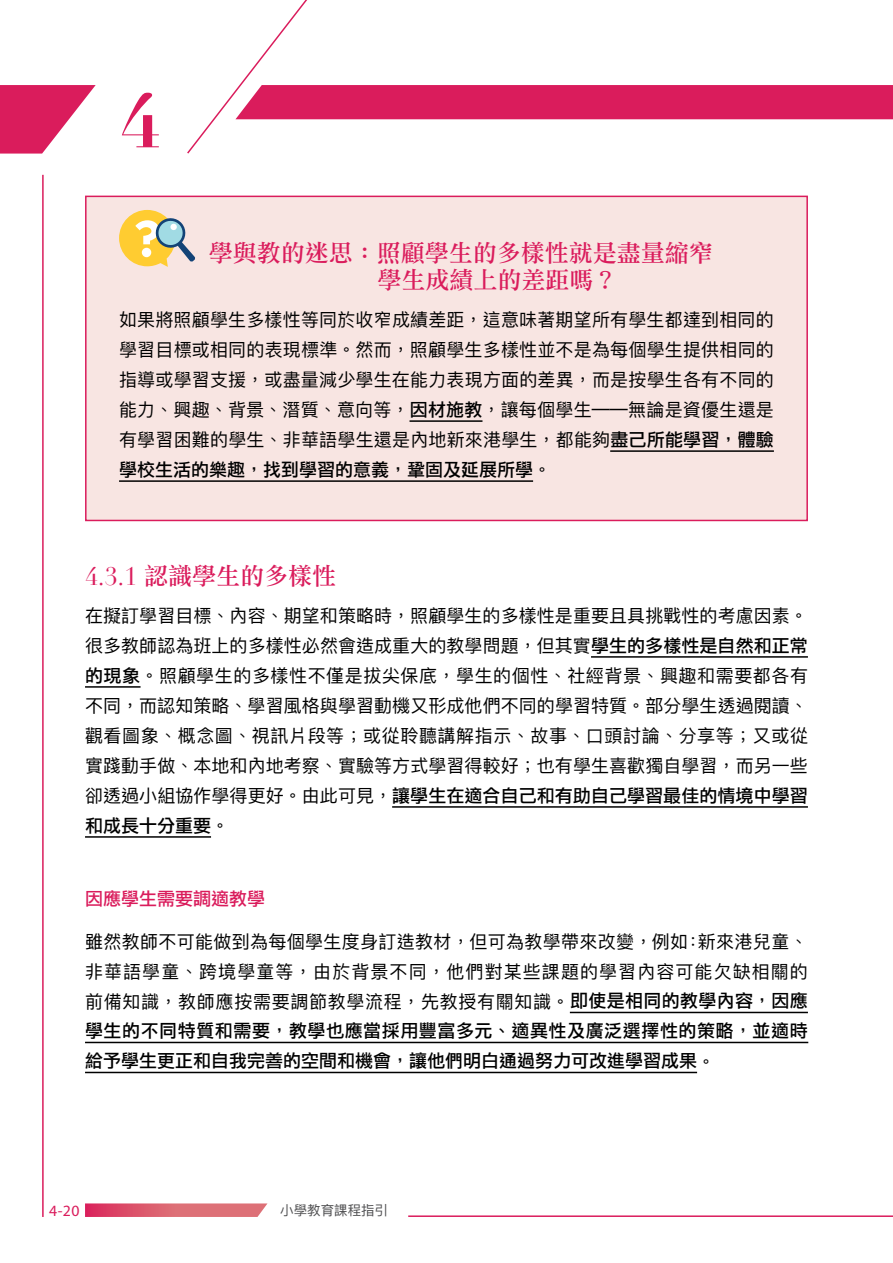
<style>
.page{position:relative;width:893px;height:1263px;background:#fff}
.page>*{position:absolute;margin:0;border:0;box-sizing:border-box;transform-origin:0 0}
.t1{font:700 75px "Didot LT Std";color:#da1c5c}
.標題2{font:24px "DF Li Song W5 WIN BF";color:#da1c5c}
.內文-列點段_1{font:18px/29.8px "Ping Fang HK Regular";letter-spacing:.035em;color:#000;text-align:justify}
.內文-列點_1{font:18px/29.8px "Ping Fang HK Regular";letter-spacing:.01em;color:#000;text-align:justify}
.內文-列點段_1-2{font:18px "DF Li Hei Md WIN BF";color:#da1c5c}
.t2{font:15.75px "Myriad Pro";color:#da1c5c}
.t3{font:13.5px "Ping Fang HK Regular";color:#4d4d4f}
.s1{font-family:"DF Li Hei Md WIN BF"}
.s2{font-family:"Didot";font-size:24.75px}
</style>
<div class="page">
<div style="left:85px;top:196px;width:723px;height:325px;background:#f8e5e2;border:2px solid #da1c5c"></div>
<hr style="left:42px;top:175px;width:2px;height:1042px;background:#da1c5c">
<hr style="left:408px;top:1215px;width:485px;height:2px;background:#da1c5c">
<svg style="left:0;top:85px;width:96px;height:69px"></svg>
<svg style="left:187px;top:0;width:706px;height:154px"></svg>
<svg style="left:85px;top:1203px;width:182px;height:14px;background:#de6778"></svg>
<hr style="left:409px;top:420px;width:73px;height:2px;background:#000">
<hr style="left:610px;top:450px;width:164px;height:2px;background:#000">
<hr style="left:119px;top:480px;width:414px;height:2px;background:#000">
<svg style="left:119px;top:210px;width:76px;height:57px"></svg>
<hr style="left:591px;top:656px;width:217px;height:2px;background:#000">
<hr style="left:85px;top:686px;width:56px;height:2px;background:#000">
<hr style="left:392px;top:806px;width:416px;height:2px;background:#000">
<hr style="left:85px;top:836px;width:126px;height:2px;background:#000">
<hr style="left:570px;top:1012px;width:238px;height:1px;background:#000">
<hr style="left:85px;top:1042px;width:723px;height:1px;background:#000">
<hr style="left:85px;top:1072px;width:612px;height:1px;background:#000">
<h1 class="t1" style="left:119px;top:75px;width:43px">4</h1>
<p class="標題2" style="left:209px;top:241px;width:505px">學與教的迷思：照顧學生的多樣性就是盡量縮窄</p>
<p class="標題2" style="left:378px;top:268px;width:241px">學生成績上的差距嗎？</p>
<p class="內文-列點_1" style="left:119px;top:305px;width:656px">如果將照顧學生多樣性等同於收窄成績差距，這意味著期望所有學生都達到相同的學習目標或相同的表現標準。然而，照顧學生多樣性並不是為每個學生提供相同的指導或學習支援，或盡量減少學生在能力表現方面的差異，而是按學生各有不同的能力、興趣、背景、潛質、意向等，<span class="s1">因材施教</span>，讓每個學生――無論是資優生還是有學習困難的學生、非華語學生還是內地新來港學生，都能夠<span class="s1">盡己所能學習，體驗學校生活的樂趣，找到學習的意義，鞏固及延展所學</span>。</p>
<p class="標題2" style="left:85px;top:564px;width:253px"><span class="s2">4.3.1</span> 認識學生的多樣性</p>
<p class="內文-列點段_1" style="left:85px;top:601px;width:725px">在擬訂學習目標、內容、期望和策略時，照顧學生的多樣性是重要且具挑戰性的考慮因素。很多教師認為班上的多樣性必然會造成重大的教學問題，但其實<span class="s1">學生的多樣性是自然和正常的現象</span>。照顧學生的多樣性不僅是拔尖保底，學生的個性、社經背景、興趣和需要都各有不同，而認知策略、學習風格與學習動機又形成他們不同的學習特質。部分學生透過閱讀、觀看圖象、概念圖、視訊片段等；或從聆聽講解指示、故事、口頭討論、分享等；又或從實踐動手做、本地和內地考察、實驗等方式學習得較好；也有學生喜歡獨自學習，而另一些卻透過小組協作學得更好。由此可見，<span class="s1">讓學生在適合自己和有助自己學習最佳的情境中學習和成長十分重要</span>。</p>
<p class="內文-列點段_1-2" style="left:85px;top:889px;width:181px">因應學生需要調適教學</p>
<p class="內文-列點段_1" style="left:85px;top:926px;width:724px">雖然教師不可能做到為每個學生度身訂造教材，但可為教學帶來改變，例如：新來港兒童、非華語學童、跨境學童等，由於背景不同，他們對某些課題的學習內容可能欠缺相關的前備知識，教師應按需要調節教學流程，先教授有關知識。<span class="s1">即使是相同的教學內容，因應學生的不同特質和需要，教學也應當採用豐富多元、適異性及廣泛選擇性的策略，並適時給予學生更正和自我完善的空間和機會，讓他們明白通過努力可改進學習成果</span>。</p>
<p class="t2" style="left:49px;top:1201px;width:32px">4-20</p>
<p class="t3" style="left:280px;top:1202px;width:109px">小學教育課程指引</p>
</div>
